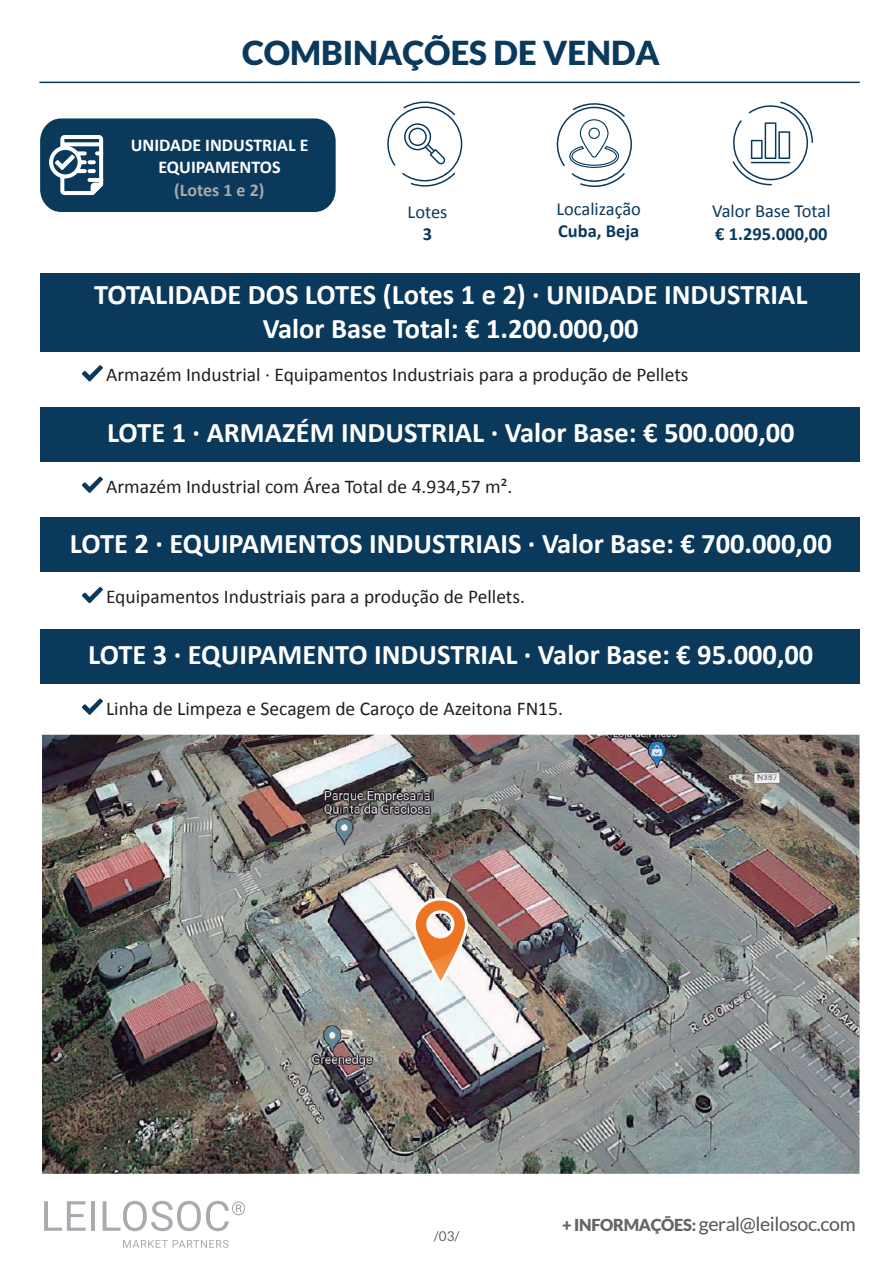
<style>
.page{position:relative;width:893px;height:1263px;background:#fff}
.page>*{position:absolute;margin:0;border:0;box-sizing:border-box;transform-origin:0 0}
.t1{font:900 33px "Lato";color:#0a395c}
.t2{font:700 28.5px/34.2px "Calibri";color:#fff;text-align:center}
.t3{font:19.5px "Calibri";color:#231f20}
.t4{font:19.5px "Lato";letter-spacing:-.02em;color:#55575c}
.t5{font:18.45px "Calibri";color:#0a395c}
.t6{font:700 18.45px "Calibri";color:#0a395c}
.t7{font:700 18px/22.5px "Calibri";color:#fff;text-align:center}
.t8{font:700 18px "Calibri";color:#a8a9ad}
.t9{font:13.5px "Lato";color:#636568}
.s1{font-weight:900;font-size:16.5px;color:#636568}
</style>
<div class="page">
<svg style="left:556px;top:103px;width:76px;height:84px"></svg>
<svg style="left:44px;top:1201px;width:42px;height:30px"></svg>
<hr style="left:91px;top:1201px;width:4px;height:30px;background:#a8abaf">
<svg style="left:103px;top:1201px;width:142px;height:30px"></svg>
<svg style="left:123px;top:1240px;width:106px;height:8px"></svg>
<div style="left:40px;top:273px;width:819px;height:79px;background:#0a395c"></div>
<svg style="left:82px;top:365px;width:21px;height:16px"></svg>
<div style="left:40px;top:407px;width:819px;height:55px;background:#0a395c"></div>
<svg style="left:82px;top:477px;width:21px;height:16px"></svg>
<div style="left:40px;top:517px;width:819px;height:55px;background:#0a395c"></div>
<svg style="left:82px;top:587px;width:21px;height:16px"></svg>
<div style="left:40px;top:629px;width:819px;height:55px;background:#0a395c"></div>
<svg style="left:82px;top:698px;width:21px;height:17px"></svg>
<div style="left:40px;top:118px;width:296px;height:94px;background:#0a395c;border-radius:22px"></div>
<svg style="left:49px;top:135px;width:55px;height:61px"></svg>
<svg style="left:387px;top:101px;width:75px;height:86px"></svg>
<svg style="left:732px;top:102px;width:81px;height:83px"></svg>
<hr style="left:39px;top:82px;width:821px;height:1px;background:#0a395c">
<img style="left:42px;top:735px;width:817px;height:439px">
<svg style="left:411px;top:896px;width:56px;height:91px"></svg>
<p class="t1" style="left:242px;top:34px;width:419px">COMBINAÇÕES DE VENDA</p>
<p class="t7" style="left:131px;top:133px;width:179px">UNIDADE INDUSTRIAL E<br>EQUIPAMENTOS</p>
<p class="t8" style="left:174px;top:177px;width:92px">(Lotes 1 e 2)</p>
<p class="t5" style="left:408px;top:200px;width:41px">Lotes</p>
<p class="t6" style="left:423px;top:221px;width:11px">3</p>
<p class="t5" style="left:556px;top:197px;width:86px">Localização</p>
<p class="t6" style="left:558px;top:218px;width:83px">Cuba, Beja</p>
<p class="t5" style="left:712px;top:200px;width:120px">Valor Base Total</p>
<p class="t6" style="left:715px;top:220px;width:114px">€ 1.295.000,00</p>
<p class="t2" style="left:94px;top:276px;width:715px">TOTALIDADE DOS LOTES (Lotes 1 e 2) · UNIDADE INDUSTRIAL<br>Valor Base Total: € 1.200.000,00</p>
<p class="t3" style="left:106px;top:363px;width:584px">Armazém Industrial · Equipamentos Industriais para a produção de Pellets</p>
<p class="t2" style="left:107px;top:415px;width:689px">LOTE 1 · ARMAZÉM INDUSTRIAL · Valor Base: € 500.000,00</p>
<p class="t3" style="left:106px;top:474px;width:408px">Armazém Industrial com Área Total de 4.934,57 m².</p>
<p class="t2" style="left:70px;top:525px;width:763px">LOTE 2 · EQUIPAMENTOS INDUSTRIAIS · Valor Base: € 700.000,00</p>
<p class="t3" style="left:106px;top:585px;width:420px">Equipamentos Industriais para a produção de Pellets.</p>
<p class="t2" style="left:88px;top:637px;width:726px">LOTE 3 · EQUIPAMENTO INDUSTRIAL · Valor Base: € 95.000,00</p>
<p class="t3" style="left:106px;top:696px;width:458px">Linha de Limpeza e Secagem de Caroço de Azeitona FN15.</p>
<p class="t9" style="left:434px;top:1229px;width:27px">/03/</p>
<p class="t4" style="left:562px;top:1213px;width:295px"><span class="s1">+ INFORMAÇÕES:</span> geral@leilosoc.com</p>
</div>
